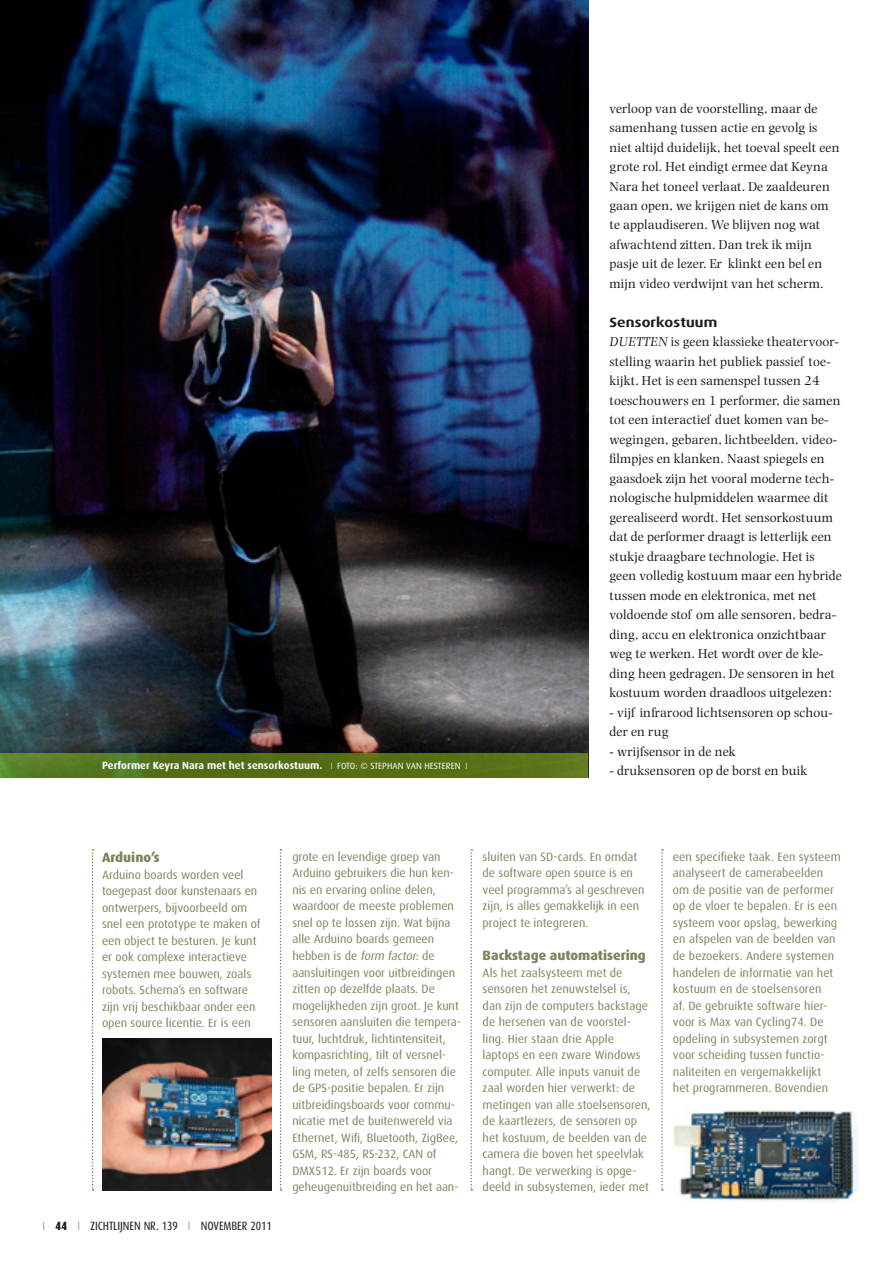
<style>
.page{position:relative;width:893px;height:1263px;background:#fff}
.page>*{position:absolute;margin:0;border:0;box-sizing:border-box;transform-origin:0 0}
.t1{font:13.5px/19.5px "Photina";letter-spacing:.01em;color:#1d1d1b}
.t2{font:800 13.5px "Dax";color:#78855a}
.t3{font:700 13.5px "Dax Wide";letter-spacing:.01em;color:#1d1d1b}
.t4{font:12px/16.5px "Dax";color:#78855a}
.t5{font:12px "Dax Condensed";letter-spacing:-.005em;color:#1d1d1b}
.t6{font:700 10.5px "Dax";letter-spacing:.005em;color:#fff}
.t7{font:9px "Dax";color:#fff}
.t8{font:300 9px "Dax Condensed";color:#fff}
.s1{font-family:"Dax Condensed";font-weight:300;font-size:9px}
.s2{font-weight:400;font-size:9px}
.s3{font-style:italic}
.s4{font-weight:300;color:#878787}
.s5{font-weight:900}
</style>
<div class="page">
<img style="left:0;top:0;width:588px;height:753px">
<svg style="left:0;top:753px;width:588px;height:24px;background:#56721a"></svg>
<img style="left:102px;top:1039px;width:169px;height:152px">
<img style="left:673px;top:1106px;width:186px;height:97px">
<svg style="left:661px;top:849px;width:2px;height:342px"></svg>
<svg style="left:470px;top:849px;width:2px;height:342px"></svg>
<svg style="left:280px;top:849px;width:2px;height:342px"></svg>
<svg style="left:92px;top:849px;width:2px;height:342px"></svg>
<p class="t6" style="left:102px;top:760px;width:274px">Performer Keyra Nara met het sensorkostuum. <span class="s1">I</span> <span class="s2">foto: © Stephan</span></p>
<p class="t7" style="left:406px;top:761px;width:6px">van</p>
<p class="t7" style="left:424px;top:761px;width:19px">Hesteren</p>
<p class="t8" style="left:466px;top:761px;width:3px">I</p>
<p class="t1" style="left:609px;top:98px;width:232px">verloop van de voorstelling, maar de samenhang tussen actie en gevolg is niet altijd duidelijk, het toeval speelt een grote rol. Het eindigt ermee dat Keyna Nara het toneel verlaat. De zaaldeuren gaan open, we krijgen niet de kans om te applaudiseren. We blijven nog wat afwachtend zitten. Dan trek ik mijn pasje uit de lezer. Er klinkt een bel en mijn video verdwijnt van het scherm.</p>
<p class="t3" style="left:609px;top:315px;width:109px">Sensorkostuum</p>
<p class="t1" style="left:609px;top:332px;width:234px"><span class="s3">DUETTEN</span> is geen klassieke theatervoor&shy;stelling waarin het publiek passief toe&shy;kijkt. Het is een samenspel tussen 24 toeschouwers en 1 performer, die samen tot een interactief duet komen van be&shy;wegingen, gebaren, lichtbeelden, video&shy;filmpjes en klanken. Naast spiegels en gaasdoek zijn het vooral moderne tech&shy;nologische hulpmiddelen waarmee dit gerealiseerd wordt. Het sensorkostuum dat de performer draagt is letterlijk een stukje draagbare technologie. Het is geen volledig kostuum maar een hybride tussen mode en elektronica, met net voldoende stof om alle sensoren, bedra&shy;ding, accu en elektronica onzichtbaar weg te werken. Het wordt over de kle&shy;ding heen gedragen. De sensoren in het kostuum worden draadloos uitgelezen:</p>
<p class="t1" style="left:609px;top:703px;width:225px">- vijf infrarood lichtsensoren op schou&shy;der en rug</p>
<p class="t1" style="left:609px;top:742px;width:128px">- wrijfsensor in de nek</p>
<p class="t1" style="left:609px;top:761px;width:199px">- druksensoren op de borst en buik</p>
<p class="t2" style="left:102px;top:850px;width:59px">Arduino’s</p>
<p class="t4" style="left:102px;top:866px;width:160px">Arduino boards worden veel toegepast door kunstenaars en ontwerpers, bijvoorbeeld om snel een prototype te maken of een object te besturen. Je kunt er ook complexe interactieve systemen mee bouwen, zoals robots. Schema’s en software zijn vrij beschikbaar onder een open source licentie. Er is een</p>
<p class="t5" style="left:43px;top:1219px;width:58px"><span class="s4">I</span> <span class="s5">44</span> <span class="s4">I</span> ZICHTLI</p>
<p class="t5" style="left:120px;top:1219px;width:10px">JNEN</p>
<p class="t5" style="left:144px;top:1219px;width:130px">NR. 139 <span class="s4">I</span> NOVEMBER 2011</p>
<p class="t4" style="left:292px;top:849px;width:170px">grote en levendige groep van<br>Arduino gebruikers die hun ken&shy;nis en ervaring online delen, waardoor de meeste problemen snel op te lossen zijn. Wat bijna alle Arduino boards gemeen<br>h e b b e n i s d e <span class="s3">form factor</span>: d e aansluitingen voor uitbreidingen zitten op dezelfde plaats. De mogelijkheden zijn groot. Je kunt sensoren aansluiten die tempera&shy;tuur, luchtdruk, lichtintensiteit, kompasrichting, tilt of versnel&shy;ling meten, of zelfs sensoren die de GPS-positie bepalen. Er zijn uitbreidingsboards voor commu&shy;nicatie met de buitenwereld via<br>Ethernet, Wifi, Bluetooth, ZigBee,<br>GSM, RS-485, RS-232, CAN of<br>DMX512. Er zijn boards voor geheugenuitbreiding en het aan-</p>
<p class="t4" style="left:483px;top:849px;width:163px">sluiten van SD-cards. En omdat de software open source is en veel programma’s al geschreven zijn, is alles gemakkelijk in een project te integreren.</p>
<p class="t2" style="left:483px;top:948px;width:165px">Backstage automatisering</p>
<p class="t4" style="left:483px;top:964px;width:170px">Als het zaalsysteem met de sensoren het zenuwstelsel is, dan zijn de computers backstage de hersenen van de voorstel&shy;ling. Hier staan drie Apple laptops en een zware Windows computer. Alle inputs vanuit de zaal worden hier verwerkt: de metingen van alle stoelsensoren, de kaartlezers, de sensoren op het kostuum, de beelden van de camera die boven het speelvlak hangt. De verwerking is opge&shy;deeld in subsystemen, ieder met</p>
<p class="t4" style="left:673px;top:849px;width:169px">een specifieke taak. Een systeem analyseert de camerabeelden om de positie van de performer op de vloer te bepalen. Er is een systeem voor opslag, bewerking en afspelen van de beelden van de bezoekers. Andere systemen handelen de informatie van het kostuum en de stoelsensoren<br>af. De gebruikte software hier&shy;voor is Max van Cycling74. De opdeling in subsystemen zorgt voor scheiding tussen functio&shy;naliteiten en vergemakkelijkt<br>het programmeren. Bovendien</p>
</div>
